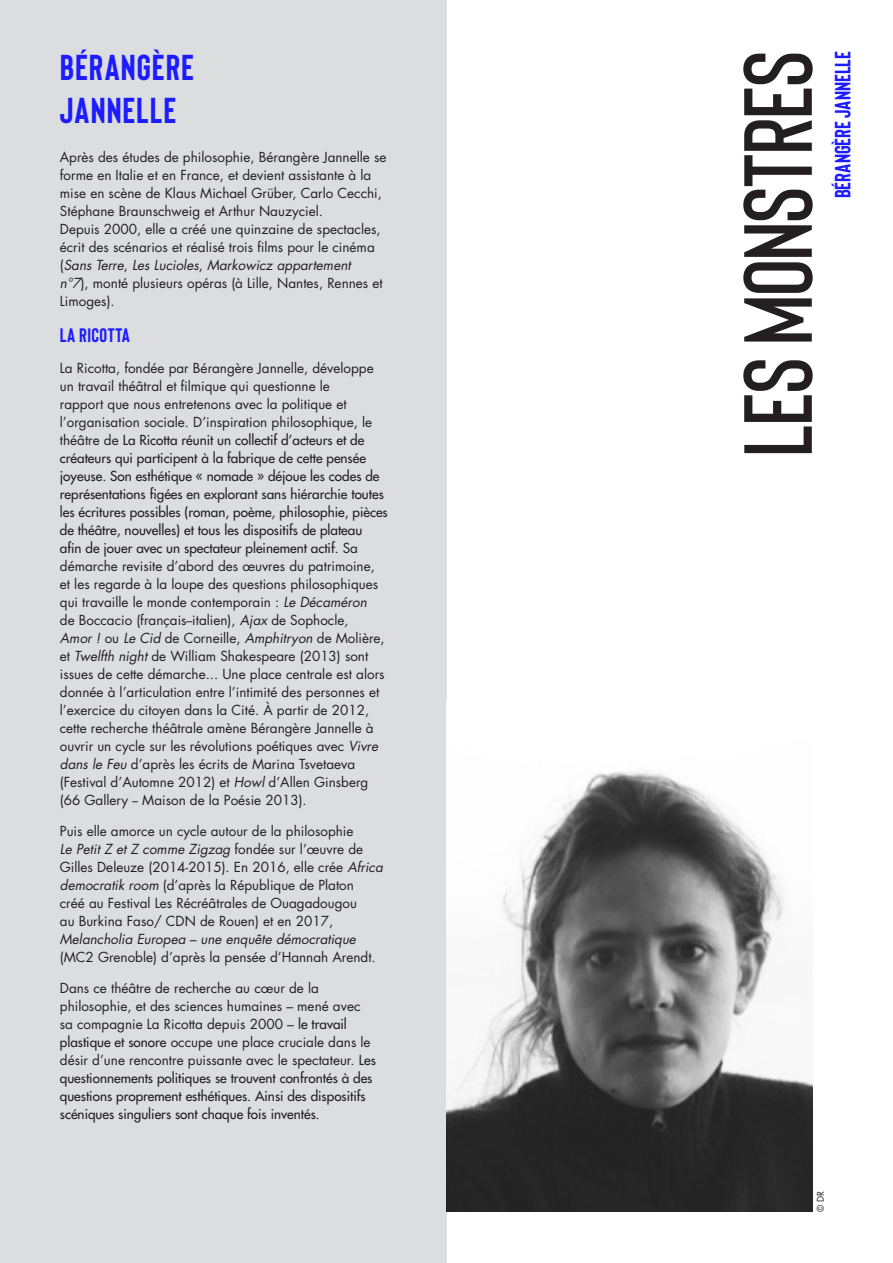
<style>
.page{position:relative;width:893px;height:1263px;background:#fff}
.page>*{position:absolute;margin:0;border:0;box-sizing:border-box;transform-origin:0 0}
.t1{font:600 96.6px "Bison";letter-spacing:-.015em;color:#231f20}
.t2{font:700 36px/43.2px "Bison";letter-spacing:.025em;color:#1c1cff}
.t3{font:700 22.05px "Bison";color:#1c1cff}
.t4{font:700 19.5px "Bison";letter-spacing:.02em;color:#1c1cff}
.t5{font:13.5px/18px "Futura Std";color:#231f20}
.t6{font:9px "Futura Std";color:#231f20}
.s1{font-style:italic}
.s2{font-family:"Futura"}
</style>
<div class="page">
<div style="left:0;top:0;width:446px;height:1263px;background:#dcdddf"></div>
<img style="left:446px;top:771px;width:366px;height:441px">
<p class="t2" style="left:60px;top:44px;width:136px">BÉRANGÈRE<br>JANNELLE</p>
<p class="t5" style="left:60px;top:148px;width:328px">Après des études de philosophie, Bérangère Jannelle se forme en Italie et en France, et devient assistante à la mise en scène de Klaus Michael Grüber, Carlo Cecchi, Stéphane Braunschweig et Arthur Nauzyciel.<br>Depuis 2000, elle a créé une quinzaine de spectacles, écrit des scénarios et réalisé trois films pour le cinéma (<span class="s1">Sans Terre</span>, <span class="s1">Les Lucioles</span>, <span class="s1">Markowicz appartement<br>n°7</span>), monté plusieurs opéras (à Lille, Nantes, Rennes et Limoges).</p>
<p class="t4" style="left:60px;top:323px;width:72px">LA RICOTTA</p>
<p class="t5" style="left:60px;top:359px;width:329px">La Ricotta, fondée par Bérangère Jannelle, développe un travail théâtral et filmique qui questionne le<br>rapport que nous entretenons avec la politique et l’organisation sociale. D’inspiration philosophique, le théâtre de <span class="s2">La Ricotta réunit un collectif d’acteurs et de créateurs qui participent à la fabrique de cette pensée joyeuse. Son esthétique « nomade » déjoue les codes de représentations figées en explorant sans hiérarchie toutes les écritures possibles (roman, poème, philosophie, pièces de théâtre, nouvelles) et tous les dispositifs de plateau<br>afin de jouer avec un spectateur pleinement actif.</span> Sa démarche revisite d’abord des œuvres du patrimoine, et les regarde à la loupe des questions philosophiques qui travaille le monde contemporain : <span class="s1">Le Décaméron<br></span>de Boccacio (français-‐italien), <span class="s1">Ajax</span> de Sophocle<span class="s1">,<br>Amor !</span> ou <span class="s1">Le Cid</span> de Corneille, <span class="s1">Amphitryon</span> de Molière, et <span class="s1">Twelfth night</span> de William Shakespeare (2013) sont issues de cette démarche... Une place centrale est alors donnée à l’articulation entre l’intimité des personnes et l’exercice du citoyen dans la Cité. À partir de 2012, cette recherche théâtrale amène Bérangère Jannelle à ouvrir un cycle sur les révolutions poétiques avec <span class="s1">Vivre dans le Feu</span> d’après les écrits de Marina Tsvetaeva (Festival d’Automne 2012) et <span class="s1">Howl</span> d’Allen Ginsberg (66 Gallery -‐ Maison de la Poésie 2013).</p>
<p class="t5" style="left:60px;top:822px;width:324px">Puis elle amorce un cycle autour de la philosophie<br><span class="s1">Le Petit Z et Z comme Zigzag</span> fondée sur l’œuvre de Gilles Deleuze (2014-2015). En 2016, elle crée <span class="s1">Africa democratik room</span> (d’après la République de Platon<br>créé au Festival Les Récréâtrales de Ouagadougou<br>au Burkina Faso/ CDN de Rouen) et en 2017, <span class="s1">Melancholia Europea – une enquête démocratique </span>(MC2 Grenoble) d’après la pensée d’Hannah Arendt.</p>
<p class="t5" style="left:60px;top:979px;width:318px">Dans ce théâtre de recherche au cœur de la philosophie, et des sciences humaines – mené avec sa compagnie La Ricotta depuis 2000 – <span class="s2">le travail plastique et sonore</span> occupe une place cruciale dans le désir d’une rencontre puissante avec le spectateur. <span class="s2">Les questionnements politiques se trouvent confrontés à des questions proprement esthétiques. Ainsi des dispositifs scéniques singuliers sont chaque fois inventés.</span></p>
<p class="t1" style="left:718px;top:457px;width:407px;rotate:-90deg">les monstres</p>
<p class="t3" style="left:829px;top:198px;width:149px;rotate:-90deg">BÉRANGÈRE JANNELLE</p>
<p class="t6" style="left:815px;top:1212px;width:23px;rotate:-90deg">© DR</p>
</div>
